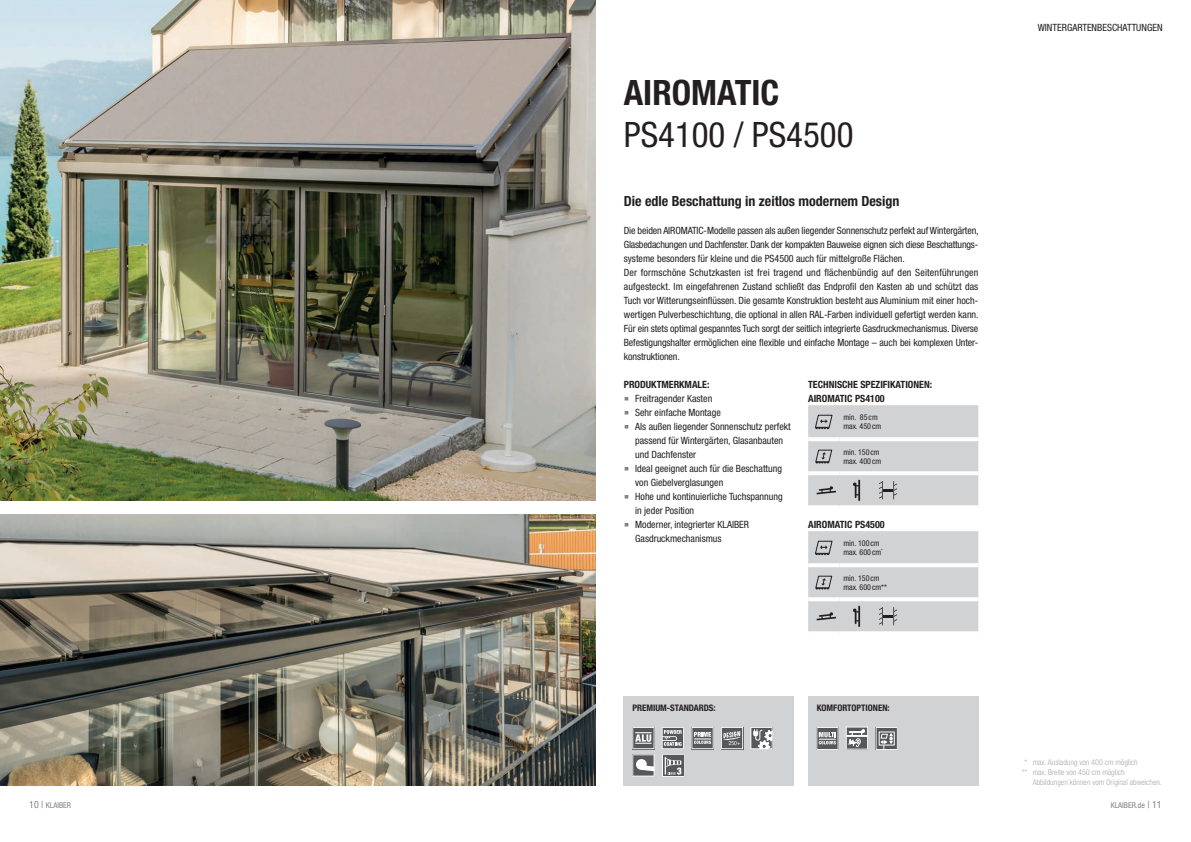
<style>
.page{position:relative;width:1191px;height:842px;background:#fff}
.page>*{position:absolute;margin:0;border:0;box-sizing:border-box;transform-origin:0 0}
.t1{font:condensed 35px "Helvetica Neue LT Std";color:#231f20}
.t2{font:700 condensed 35px "Helvetica Neue LT Std";color:#231f20}
.t3{font:700 condensed 14px "Helvetica Neue LT Std";color:#231f20}
.t4{font:condensed 10px/14px "Helvetica Neue LT Std";color:#231f20}
.t5{font:700 condensed 10px "Helvetica Neue LT Std";color:#231f20}
.t6{font:700 condensed 9px "Helvetica Neue LT Std";color:#231f20}
.t7{font:300 condensed 8px/9.9px "Helvetica Neue LT Std";color:#a8a9ad}
.t8{font:condensed 8px/9px "Helvetica Neue LT Std";color:#231f20}
.t9{font:condensed 8px "Helvetica Neue LT Std";color:#808285}
.s1{font-family:"Verdana";font-stretch:normal;font-size:16px;color:#808285}
.s2{font-size:10px}
</style>
<div class="page">
<img style="left:0;top:0;width:595px;height:500px">
<img style="left:0;top:514px;width:595px;height:271px">
<div style="left:624px;top:696px;width:170px;height:89px;background:#d1d2d4"></div>
<div style="left:808px;top:696px;width:170px;height:89px;background:#d1d2d4"></div>
<svg style="left:750px;top:727px;width:22px;height:22px"></svg>
<svg style="left:662px;top:727px;width:22px;height:22px"></svg>
<svg style="left:721px;top:727px;width:22px;height:22px"></svg>
<svg style="left:691px;top:727px;width:22px;height:22px"></svg>
<svg style="left:816px;top:727px;width:22px;height:23px"></svg>
<svg style="left:875px;top:727px;width:22px;height:23px"></svg>
<svg style="left:632px;top:727px;width:22px;height:49px"></svg>
<svg style="left:846px;top:727px;width:22px;height:23px"></svg>
<svg style="left:662px;top:755px;width:22px;height:22px"></svg>
<svg style="left:808px;top:405px;width:170px;height:102px;background:#d1d2d4"></svg>
<svg style="left:808px;top:531px;width:170px;height:102px;background:#d1d2d4"></svg>
<h1 class="t2" style="left:624px;top:71px;width:157px">AIROMATIC</h1>
<h1 class="t1" style="left:624px;top:114px;width:231px">PS4100 / PS4500</h1>
<h2 class="t3" style="left:624px;top:193px;width:277px">Die edle Beschattung in zeitlos modernem Design</h2>
<p class="t4" style="left:624px;top:223px;width:356px">Die beiden AIROMATIC-Modelle passen als außen liegender Sonnenschutz perfekt auf Wintergärten, Glasbedachungen und Dachfenster. Dank der kompakten Bauweise eignen sich diese Beschattungs&shy;systeme besonders für kleine und die PS4500 auch für mittelgroße Flächen.<br>Der formschöne Schutzkasten ist frei tragend und flächenbündig auf den Seitenführungen aufgesteckt. Im eingefahrenen Zustand schließt das Endprofil den Kasten ab und schützt das Tuch vor Witterungseinflüssen. Die gesamte Konstruktion besteht aus Aluminium mit einer hoch&shy;wertigen Pulverbeschichtung, die optional in allen RAL-Farben individuell gefertigt werden kann.<br>Für ein stets optimal gespanntes Tuch sorgt der seitlich integrierte Gasdruckmechanismus. Diverse Befestigungshalter ermöglichen eine flexible und einfache Montage – auch bei komplexen Unter&shy;konstruktionen.</p>
<p class="t5" style="left:624px;top:378px;width:87px">PRODUKTMERKMALE:</p>
<p class="t4" style="left:624px;top:391px;width:90px"><span class="s1">▪</span> Freitragender Kasten</p>
<p class="t4" style="left:624px;top:405px;width:98px"><span class="s1">▪</span> Sehr einfache Montage</p>
<p class="t4" style="left:635px;top:419px;width:157px;text-indent:-11px"><span class="s1">▪</span> Als außen liegender Sonnenschutz perfekt passend für Wintergärten, Glasanbauten und Dachfenster</p>
<p class="t4" style="left:635px;top:461px;width:148px;text-indent:-11px"><span class="s1">▪</span> Ideal geeignet auch für die Beschattung von Giebelverglasungen</p>
<p class="t4" style="left:635px;top:489px;width:149px;text-indent:-11px"><span class="s1">▪</span> Hohe und kontinuierliche Tuchspannung in jeder Position</p>
<p class="t4" style="left:635px;top:517px;width:115px;text-indent:-11px"><span class="s1">▪</span> Moderner, integrierter KLAIBER<br>Gasdruckmechanismus</p>
<p class="t5" style="left:808px;top:378px;width:125px">TECHNISCHE SPEZIFIKATIONEN:</p>
<p class="t5" style="left:808px;top:392px;width:78px">AIROMATIC PS4100</p>
<p class="t8" style="left:843px;top:412px;width:39px">min. 85 cm max. 450 cm</p>
<p class="t8" style="left:843px;top:447px;width:39px">min. 150 cm max. 400 cm</p>
<p class="t5" style="left:808px;top:518px;width:78px">AIROMATIC PS4500</p>
<p class="t8" style="left:843px;top:538px;width:41px">min. 100 cm max. 600 cm<sup>*</sup></p>
<p class="t8" style="left:843px;top:573px;width:45px">min. 150 cm max. 600 cm**</p>
<p class="t4" style="left:1037px;top:21px;width:126px">WINTERGARTENBESCHATTUNGEN</p>
<p class="t6" style="left:632px;top:702px;width:85px">PREMIUM-STANDARDS:</p>
<p class="t6" style="left:816px;top:702px;width:74px">KOMFORTOPTIONEN:</p>
<p class="t7" style="left:1021px;top:758px;width:117px;text-indent:3px">* max. Ausladung von 400 cm möglich ** max. Breite von 450 cm möglich</p>
<p class="t7" style="left:1032px;top:777px;width:131px">Abbildungen können vom Original abweichen.</p>
<p class="t9" style="left:29px;top:801px;width:43px"><span class="s2">10 |</span> KLAIBER</p>
<p class="t9" style="left:1110px;top:801px;width:52px">KLAIBER.de <span class="s2">| 11</span></p>
</div>
